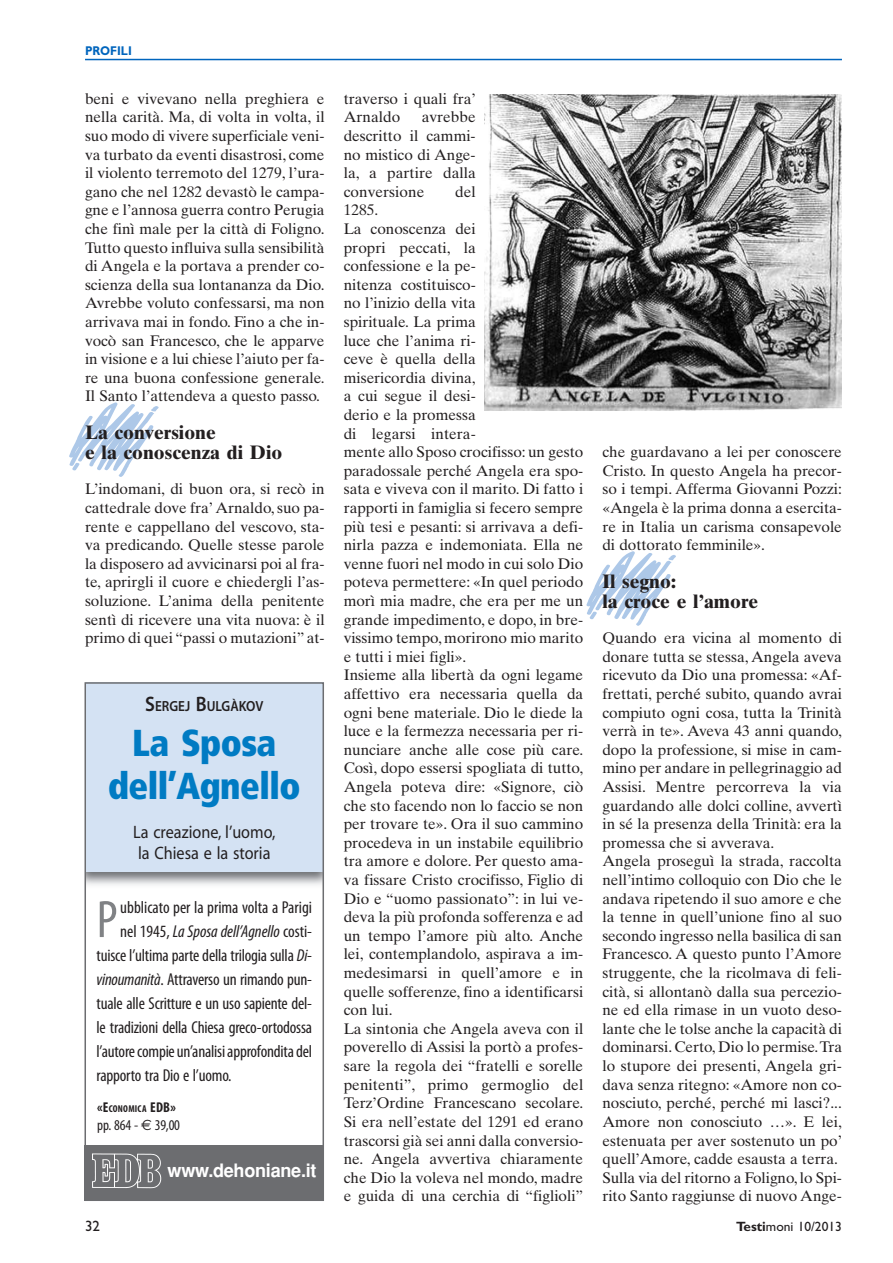
<style>
.page{position:relative;width:893px;height:1263px;background:#fff}
.page>*{position:absolute;margin:0;border:0;box-sizing:border-box;transform-origin:0 0}
.t1{font:condensed 53.1px "Myriad Pro";color:#808285}
.t2{font:900 condensed 37.5px/43.5px "Frutiger";letter-spacing:-.015em;color:#007bc3;text-align:center;scale:.95 1}
.t3{font:700 19.5px/19.5px "Times Ten";color:#231f20}
.t4{font:700 18.45px "Helvetica";letter-spacing:-.015em;color:#fff}
.t5{font:18px/21px "Myriad";color:#231f20;scale:.9 1}
.t6{font:condensed 17.25px "Myriad Pro";letter-spacing:-.01em;color:#231f20}
.t7{font:italic condensed 17.25px "Myriad Pro";color:#231f20}
.t8{font:15.3px/18.6px "Times Ten";color:#231f20;text-align:justify}
.t9{font:condensed 15px "Myriad Pro";letter-spacing:-.01em;color:#231f20}
.t10{font:15px "Gill Sans";color:#231f20}
.t11{font:600 14.7px "Myriad Pro";color:#231f20;scale:.9 1}
.t12{font:13.5px "Gill Sans";color:#231f20}
.t13{font:700 12.75px "Gill Sans";color:#0065bd;scale:.9 1}
.t14{font:700 condensed 10.05px "Myriad Pro";letter-spacing:.025em;color:#231f20}
.s1{font-size:21px}
.s2{font-style:normal}
.s3{font-style:italic}
.s4{font-size:14.25px}
.s5{font-family:"Euro Sans";font-stretch:normal}
.s6{font-weight:700}
</style>
<div class="page">
<hr style="left:85px;top:59px;width:757px;height:1px;background:#0065bd">
<div style="left:85px;top:682px;width:239px;height:190px;background:#d4e2f3"></div>
<div style="left:85px;top:1145px;width:238px;height:55px;background:#6c6d70"></div>
<img style="left:92px;top:1153px;width:70px;height:36px">
<div style="left:85px;top:682px;width:239px;height:519px;border:2px solid #6c6d70"></div>
<img style="left:485px;top:94px;width:356px;height:317px">
<p class="t13" style="left:85px;top:46px;width:53px">PROFILI</p>
<p class="t8" style="left:85px;top:91px;width:241px">beni e vivevano nella preghiera e nella carità. Ma, di volta in volta, il suo modo di vivere superficiale veni&shy;va turbato da eventi disastrosi, come il violento terremoto del 1279, l’ura&shy;gano che nel 1282 devastò le campa&shy;gne e l’annosa guerra contro Perugia che finì male per la città di Foligno.<br>Tutto questo influiva sulla sensibilità di Angela e la portava a prender co&shy;scienza della sua lontananza da Dio.<br>Avrebbe voluto confessarsi, ma non arrivava mai in fondo. Fino a che in&shy;vocò san Francesco, che le apparve in visione e a lui chiese l’aiuto per fa&shy;re una buona confessione generale.<br>Il Santo l’attendeva a questo passo.</p>
<p class="t3" style="left:85px;top:425px;width:199px">La conversione<br>e la conoscenza di Dio</p>
<p class="t8" style="left:85px;top:481px;width:241px">L’indomani, di buon ora, si recò in cattedrale dove fra’ Arnaldo, suo pa&shy;rente e cappellano del vescovo, sta&shy;va predicando. Quelle stesse parole la disposero ad avvicinarsi poi al fra&shy;te, aprirgli il cuore e chiedergli l’as&shy;soluzione. L’anima della penitente sentì di ricevere una vita nuova: è il primo di quei “passi o mutazioni” at-</p>
<p class="t11" style="left:145px;top:697px;width:133px"><span class="s1">S</span>ERGEJ <span class="s1">B</span>ULGÀKOV</p>
<h2 class="t2" style="left:108px;top:724px;width:204px">La Sposa dell’Agnello</h2>
<p class="t5" style="left:133px;top:823px;width:160px">La creazione, l’uomo, la Chiesa e la storia</p>
<h1 class="t1" style="left:97px;top:900px;width:23px">P</h1>
<p class="t6" style="left:120px;top:901px;width:193px">ubblicato per la prima volta a Parigi</p>
<p class="t7" style="left:120px;top:925px;width:193px"><span class="s2">nel 1945,</span> La Sposa dell’Agnello <span class="s2">costi-</span></p>
<p class="t6" style="left:97px;top:949px;width:217px">tuisce l’ultima parte della trilogia sulla <span class="s3">Di-</span></p>
<p class="t6" style="left:97px;top:973px;width:217px"><span class="s3">vinoumanità</span>. Attraverso un rimando pun-</p>
<p class="t6" style="left:97px;top:997px;width:217px">tuale alle Scritture e un uso sapiente del-</p>
<p class="t6" style="left:97px;top:1021px;width:217px">le tradizioni della Chiesa greco-ortodossa</p>
<p class="t6" style="left:97px;top:1045px;width:217px">l’autore compie un’analisi approfondita del</p>
<p class="t6" style="left:97px;top:1069px;width:137px">rapporto tra Dio e l’uomo.</p>
<p class="t14" style="left:97px;top:1103px;width:80px"><span class="s4">«E</span>CONOMICA <span class="s4">EDB»</span></p>
<p class="t9" style="left:97px;top:1119px;width:84px">pp. 864 - <span class="s5">€</span> 39,00</p>
<p class="t4" style="left:168px;top:1163px;width:150px">www.dehoniane.it</p>
<p class="t8" style="left:344px;top:91px;width:134px">traverso i quali fra’<br>Arnaldo</p>
<p class="t8" style="left:344px;top:109px;width:134px;text-indent:78px">avrebbe descritto il cammi&shy;no mistico di Ange&shy;la, a partire dalla conversione</p>
<p class="t8" style="left:455px;top:184px;width:22px">del</p>
<p class="t8" style="left:344px;top:202px;width:241px;text-align:left">1285.<br>La conoscenza dei<br>propri peccati, la<br>confessione e la pe-<br>nitenza costituisco-<br>no l’inizio della vita<br>spirituale. La prima<br>luce che l’anima ri-<br>ceve è quella della<br>misericordia divina,<br>a cui segue il desi-<br>derio e la promessa<br>di legarsi intera-<br>mente allo Sposo crocifisso: un gesto paradossale perché Angela era spo&shy;sata e viveva con il marito. Di fatto i rapporti in famiglia si fecero sempre più tesi e pesanti: si arrivava a defi&shy;nirla pazza e indemoniata. Ella ne venne fuori nel modo in cui solo Dio poteva permettere: «In quel periodo morì mia madre, che era per me un grande impedimento, e dopo, in bre&shy;vissimo tempo, morirono mio marito e tutti i miei figli».<br>Insieme alla libertà da ogni legame affettivo era necessaria quella da ogni bene materiale. Dio le diede la luce e la fermezza necessaria per ri&shy;nunciare anche alle cose più care.<br>Così, dopo essersi spogliata di tutto,<br>Angela poteva dire: «Signore, ciò che sto facendo non lo faccio se non per trovare te». Ora il suo cammino procedeva in un instabile equilibrio tra amore e dolore. Per questo ama&shy;va fissare Cristo crocifisso, Figlio di<br>Dio e “uomo passionato”: in lui ve&shy;deva la più profonda sofferenza e ad un tempo l’amore più alto. Anche lei, contemplandolo, aspirava a im&shy;medesimarsi in quell’amore e in quelle sofferenze, fino a identificarsi con lui.<br>La sintonia che Angela aveva con il poverello di Assisi la portò a profes&shy;sare la regola dei “fratelli e sorelle penitenti”, primo germoglio del<br>Terz’Ordine Francescano secolare.<br>Si era nell’estate del 1291 ed erano trascorsi già sei anni dalla conversio&shy;ne. Angela avvertiva chiaramente che Dio la voleva nel mondo, madre e guida di una cerchia di “figlioli”</p>
<p class="t8" style="left:602px;top:444px;width:241px">che guardavano a lei per conoscere Cristo. In questo Angela ha precor&shy;so i tempi. Afferma Giovanni Pozzi: «Angela è la prima donna a esercita&shy;re in Italia un carisma consapevole di dottorato femminile».</p>
<p class="t3" style="left:602px;top:573px;width:157px">Il segno:<br>la croce e l’amore</p>
<p class="t8" style="left:602px;top:630px;width:241px;text-align:left">Quando era vicina al momento di donare tutta se stessa, Angela aveva ricevuto da Dio una promessa: «Af&shy;frettati, perché subito, quando avrai compiuto ogni cosa, tutta la Trinità verrà in te». Aveva 43 anni quando, dopo la professione, si mise in cam&shy;mino per andare in pellegrinaggio ad Assisi. Mentre percorreva la via guardando alle dolci colline, avvertì in sé la presenza della Trinità: era la promessa che si avverava.<br>Angela proseguì la strada, raccolta nell’intimo colloquio con Dio che le andava ripetendo il suo amore e che la tenne in quell’unione fino al suo secondo ingresso nella basilica di san Francesco. A questo punto l’Amore struggente, che la ricolmava di feli&shy;cità, si allontanò dalla sua percezio&shy;ne ed ella rimase in un vuoto deso&shy;lante che le tolse anche la capacità di dominarsi. Certo, Dio lo permise. Tra lo stupore dei presenti, Angela gri&shy;dava senza ritegno: «Amore non co&shy;nosciuto, perché, perché mi lasci?...<br>Amore non conosciuto …». E lei, estenuata per aver sostenuto un po’ quell’Amore, cadde esausta a terra.<br>Sulla via del ritorno a Foligno, lo Spi&shy;rito Santo raggiunse di nuovo Ange-</p>
<p class="t10" style="left:85px;top:1221px;width:16px">32</p>
<p class="t12" style="left:736px;top:1222px;width:107px"><span class="s6">Testi</span>moni 10/2013</p>
</div>
